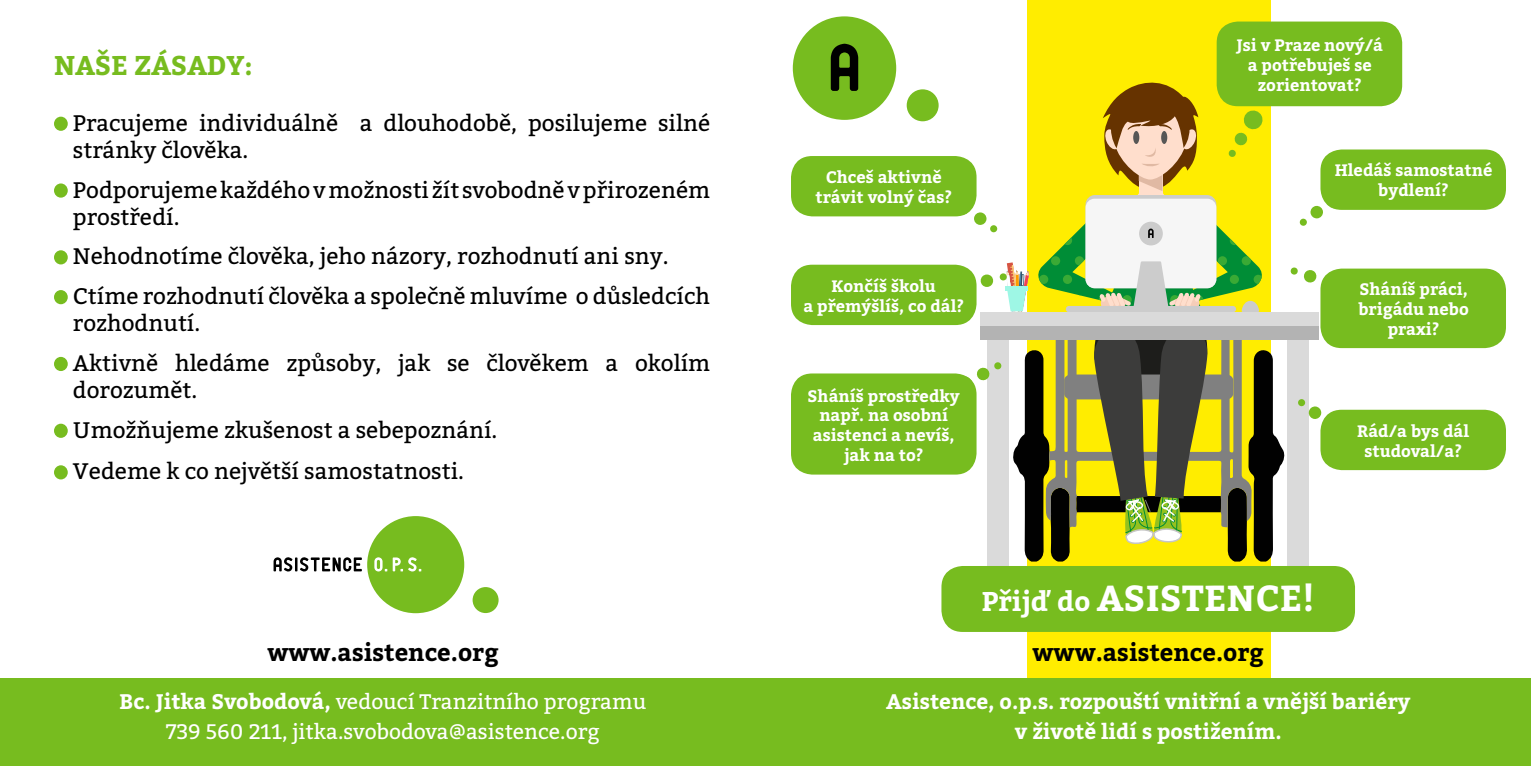
<style>
.page{position:relative;width:1531px;height:766px;background:#fff}
.page>*{position:absolute;margin:0;border:0;box-sizing:border-box;transform-origin:0 0}
.t1{font:700 36px "Bitter";letter-spacing:.01em;color:#fff}
.t2{font:700 27px "Bitter";color:#77bc1f}
.t3{font:700 24px "Bitter";color:#000}
.t4{font:22.5px/27px "Bitter";color:#000}
.t5{font:21px/30px "Bitter";color:#fff;text-align:center}
.t6{font:700 21px/30px "Bitter";color:#fff;text-align:center}
.t7{font:700 16.5px/19.8px "Bitter";color:#fff;text-align:center}
.s1{font-size:27px}
.s2{font-weight:700}
</style>
<div class="page">
<div style="left:1027px;top:0;width:243px;height:765px;background:#ffed00"></div>
<div style="left:987px;top:339px;width:22px;height:227px;background:#dadada"></div>
<div style="left:1287px;top:339px;width:22px;height:227px;background:#dadada"></div>
<div style="left:0;top:678px;width:1531px;height:87px;background:#77bc1f"></div>
<div style="left:367px;top:516px;width:97px;height:97px;background:#77bc1f;border-radius:50%"></div>
<svg style="left:374px;top:557px;width:47px;height:14px"></svg>
<svg style="left:274px;top:557px;width:88px;height:14px"></svg>
<div style="left:473px;top:587px;width:25px;height:26px;background:#77bc1f;border-radius:50%"></div>
<div style="left:793px;top:16px;width:103px;height:104px;background:#77bc1f;border-radius:50%"></div>
<div style="left:907px;top:89px;width:31px;height:32px;background:#77bc1f;border-radius:50%"></div>
<svg style="left:831px;top:44px;width:27px;height:47px"></svg>
<div style="left:1216px;top:22px;width:186px;height:84px;background:#77bc1f;border-radius:21px"></div>
<div style="left:791px;top:156px;width:185px;height:60px;background:#77bc1f;border-radius:21px"></div>
<div style="left:1320px;top:409px;width:186px;height:61px;background:#77bc1f;border-radius:21px"></div>
<div style="left:1320px;top:149px;width:186px;height:61px;background:#77bc1f;border-radius:21px"></div>
<div style="left:1320px;top:268px;width:186px;height:80px;background:#77bc1f;border-radius:21px"></div>
<div style="left:941px;top:566px;width:414px;height:65px;background:#77bc1f;border-radius:21px"></div>
<div style="left:791px;top:264px;width:185px;height:61px;background:#77bc1f;border-radius:21px"></div>
<svg style="left:952px;top:79px;width:393px;height:482px"></svg>
<div style="left:791px;top:373px;width:185px;height:101px;background:#77bc1f;border-radius:21px"></div>
<div style="left:54px;top:117px;width:14px;height:14px;background:#77bc1f;border-radius:50%"></div>
<div style="left:54px;top:183px;width:14px;height:14px;background:#77bc1f;border-radius:50%"></div>
<div style="left:54px;top:250px;width:14px;height:14px;background:#77bc1f;border-radius:50%"></div>
<div style="left:54px;top:290px;width:14px;height:14px;background:#77bc1f;border-radius:50%"></div>
<div style="left:54px;top:357px;width:14px;height:14px;background:#77bc1f;border-radius:50%"></div>
<div style="left:54px;top:423px;width:14px;height:15px;background:#77bc1f;border-radius:50%"></div>
<div style="left:54px;top:465px;width:14px;height:14px;background:#77bc1f;border-radius:50%"></div>
<p class="t2" style="left:54px;top:45px;width:200px">NAŠE ZÁSADY:</p>
<p class="t4" style="left:73px;top:109px;width:639px">Pracujeme individuálně a dlouhodobě, posilujeme silné stránky člověka.</p>
<p class="t4" style="left:73px;top:175px;width:639px">Podporujeme každého v možnosti žít svobodně v přirozeném prostředí.</p>
<p class="t4" style="left:73px;top:236px;width:639px;line-height:39.8px">Nehodnotíme člověka, jeho názory, rozhodnutí ani sny.<br>Ctíme rozhodnutí člověka a společně mluvíme o důsledcích</p>
<p class="t4" style="left:73px;top:302px;width:639px;line-height:39.8px">rozhodnutí.<br>Aktivně hledáme způsoby, jak se člověkem a okolím</p>
<p class="t4" style="left:73px;top:369px;width:426px;line-height:40.7px">dorozumět.<br>Umožňujeme zkušenost a sebepoznání.<br>Vedeme k co největší samostatnosti.</p>
<p class="t7" style="left:815px;top:167px;width:138px">Chceš aktivně trávit volný čas?</p>
<p class="t7" style="left:803px;top:276px;width:162px">Končíš školu<br>a přemýšlíš, co dál?</p>
<p class="t7" style="left:807px;top:385px;width:154px">Sháníš prostředky např. na osobní asistenci a nevíš, jak na to?</p>
<p class="t7" style="left:1236px;top:35px;width:148px">Jsi v Praze nový/á a potřebuješ se zorientovat?</p>
<p class="t7" style="left:1335px;top:159px;width:159px">Hledáš samostatné bydlení?</p>
<p class="t7" style="left:1358px;top:279px;width:112px">Sháníš práci, brigádu nebo praxi?</p>
<p class="t7" style="left:1357px;top:421px;width:114px">Rád/a bys dál studoval/a?</p>
<h1 class="t1" style="left:982px;top:570px;width:334px"><span class="s1">Přijď do</span> ASISTENCE!</h1>
<p class="t3" style="left:267px;top:634px;width:233px">www.asistence.org</p>
<p class="t3" style="left:1032px;top:634px;width:233px">www.asistence.org</p>
<p class="t5" style="left:120px;top:685px;width:528px"><span class="s2">Bc. Jitka Svobodová,</span> vedoucí Tranzitního programu<br>739 560 211, jitka.svobodova@asistence.org</p>
<p class="t6" style="left:886px;top:686px;width:525px">Asistence, o.p.s. rozpouští vnitřní a vnější bariéry v životě lidí s postižením.</p>
</div>
